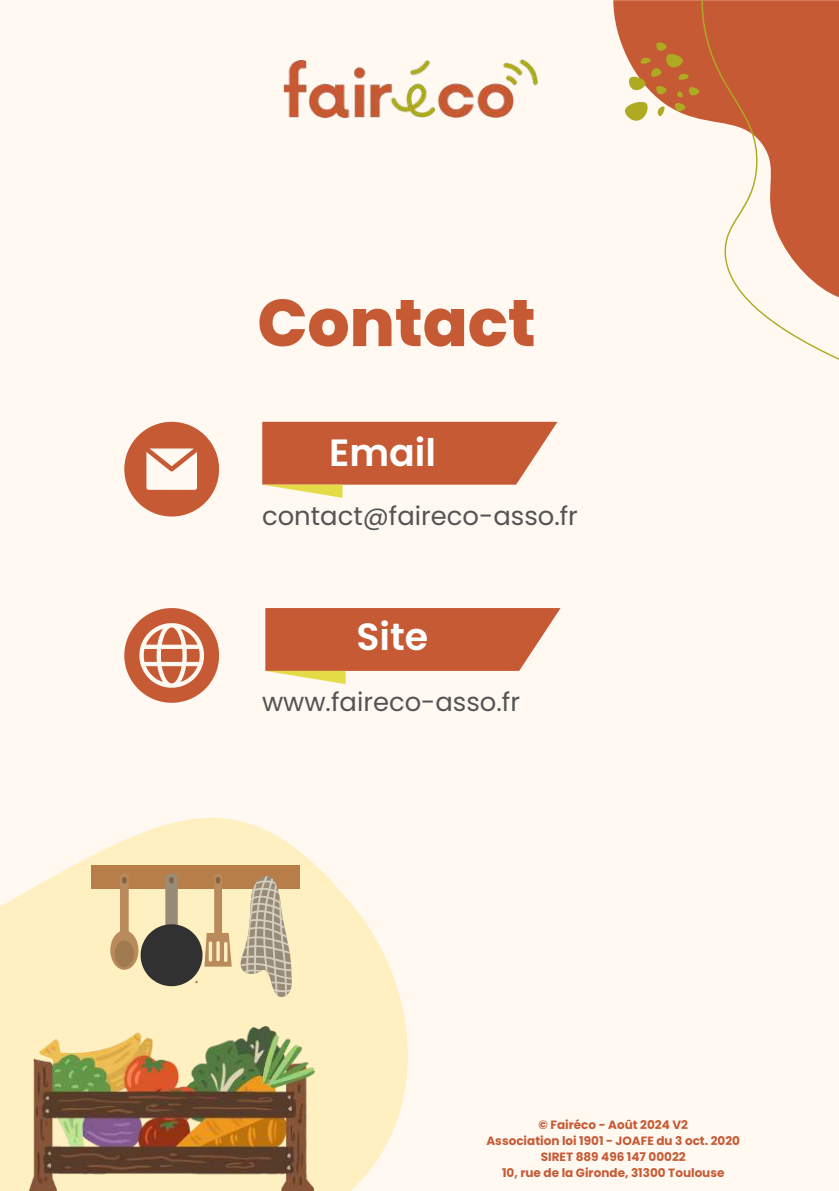
<style>
.page{position:relative;width:839px;height:1191px;background:#fff}
.page>*{position:absolute;margin:0;border:0;box-sizing:border-box;transform-origin:0 0}
.t1{font:800 66.2px "Poppins";color:#c65a34}
.t2{font:600 38px "Poppins";color:#fff}
.t3{font:25.8px "Poppins";color:#545454}
.t4{font:700 12px/16px "Poppins";color:#c65a34;text-align:center}
</style>
<div class="page">
<div style="left:0;top:0;width:838px;height:1191px;background:#fff9f2"></div>
<svg style="left:124px;top:608px;width:95px;height:95px"></svg>
<svg style="left:124px;top:422px;width:95px;height:94px"></svg>
<svg style="left:262px;top:422px;width:295px;height:76px"></svg>
<img style="left:283px;top:59px;width:255px;height:59px">
<svg style="left:265px;top:608px;width:295px;height:76px"></svg>
<svg style="left:0;top:817px;width:408px;height:374px;fill:#fff0c1"></svg>
<svg style="left:613px;top:0;width:88px;height:120px;fill:#c65a34"></svg>
<svg style="left:624px;top:41px;width:75px;height:80px"></svg>
<svg style="left:701px;top:0;width:137px;height:360px;fill:#c65a34"></svg>
<div style="left:91px;top:865px;width:209px;height:24px;background:#b77e49"></div>
<svg style="left:110px;top:873px;width:122px;height:113px;background:#b8a27e"></svg>
<svg style="left:239px;top:876px;width:53px;height:123px;background:#cbbc9e"></svg>
<img style="left:29px;top:1026px;width:285px;height:165px">
<h1 class="t1" style="left:257px;top:277px;width:280px">Contact</h1>
<h2 class="t2" style="left:329px;top:426px;width:108px">Email</h2>
<h3 class="t3" style="left:262px;top:498px;width:317px">contact@faireco-asso.fr</h3>
<h2 class="t2" style="left:356px;top:611px;width:73px">Site</h2>
<h3 class="t3" style="left:262px;top:684px;width:259px">www.faireco-asso.fr</h3>
<p class="t4" style="left:486px;top:1117px;width:255px">© Fairéco - Août 2024 V2<br>Association loi 1901 - JOAFE du 3 oct. 2020<br>SIRET 889 496 147 00022<br>10, rue de la Gironde, 31300 Toulouse</p>
</div>
